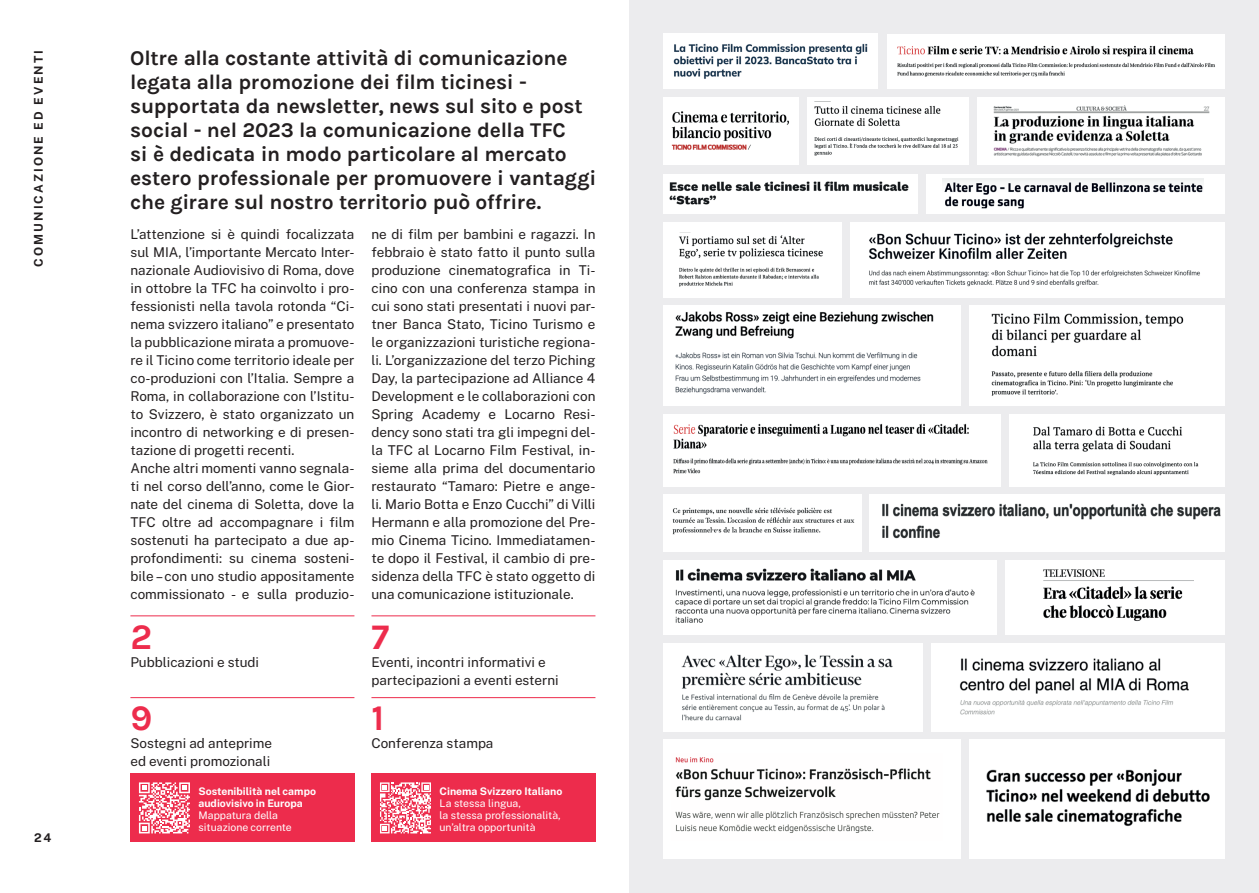
<style>
.page{position:relative;width:1259px;height:893px;background:#fff}
.page>*{position:absolute;margin:0;border:0;box-sizing:border-box;transform-origin:0 0}
.Titolo_1__24-24{font:700 36px "Karla";color:#ed2c4c}
.Titolo_2__14-16{font:700 21px/24px "Karla";letter-spacing:-.01em;color:#231f20}
.Paragrafo_9-12{font:13.5px/18px "Public Sans";color:#231f20;text-align:justify}
.Regular_9-12{font:13.5px/18px "Public Sans";color:#231f20}
.Titolo_3__8-10{font:700 12px "Public Sans";letter-spacing:.175em;color:#231f20}
.Testo_7-8{font:10.5px/12px "Public Sans";color:#fff}
.Testo_7-8-2{font:700 10.5px/12px "Public Sans";color:#fff}
</style>
<div class="page">
<div style="left:130px;top:774px;width:224px;height:68px;background:#ed2c4c"></div>
<div style="left:371px;top:774px;width:224px;height:68px;background:#ed2c4c"></div>
<hr style="left:130px;top:615px;width:224px;height:1px;background:#ed2c4c">
<hr style="left:130px;top:697px;width:224px;height:1px;background:#ed2c4c">
<hr style="left:371px;top:615px;width:224px;height:1px;background:#ed2c4c">
<hr style="left:371px;top:697px;width:224px;height:1px;background:#ed2c4c">
<svg style="left:380px;top:782px;width:51px;height:51px"></svg>
<svg style="left:139px;top:782px;width:51px;height:51px"></svg>
<div style="left:629px;top:0;width:630px;height:893px;background:#ececee"></div>
<div style="left:663px;top:98px;width:135px;height:67px;background:#fff"></div>
<div style="left:807px;top:98px;width:161px;height:67px;background:#fff"></div>
<div style="left:977px;top:98px;width:248px;height:67px;background:#fff"></div>
<div style="left:663px;top:174px;width:255px;height:40px;background:#fff"></div>
<div style="left:663px;top:222px;width:179px;height:75px;background:#fff"></div>
<div style="left:663px;top:305px;width:298px;height:101px;background:#fff"></div>
<div style="left:663px;top:414px;width:338px;height:73px;background:#fff"></div>
<div style="left:1010px;top:414px;width:215px;height:73px;background:#fff"></div>
<div style="left:869px;top:494px;width:356px;height:57px;background:#fff"></div>
<div style="left:663px;top:494px;width:199px;height:57px;background:#fff"></div>
<div style="left:663px;top:560px;width:334px;height:74px;background:#fff"></div>
<div style="left:663px;top:643px;width:260px;height:88px;background:#fff"></div>
<div style="left:663px;top:740px;width:298px;height:119px;background:#fff"></div>
<div style="left:970px;top:740px;width:255px;height:119px;background:#fff"></div>
<div style="left:931px;top:643px;width:294px;height:88px;background:#fff"></div>
<div style="left:1005px;top:560px;width:220px;height:74px;background:#fff"></div>
<div style="left:970px;top:305px;width:255px;height:101px;background:#fff"></div>
<div style="left:851px;top:222px;width:374px;height:75px;background:#fff"></div>
<div style="left:926px;top:174px;width:299px;height:40px;background:#fff"></div>
<div style="left:887px;top:34px;width:338px;height:55px;background:#fff"></div>
<img style="left:1043px;top:569px;width:150px;height:52px">
<img style="left:993px;top:105px;width:217px;height:52px">
<img style="left:672px;top:111px;width:117px;height:39px">
<img style="left:991px;top:313px;width:193px;height:83px">
<img style="left:814px;top:106px;width:145px;height:50px">
<img style="left:679px;top:232px;width:144px;height:55px">
<img style="left:897px;top:45px;width:318px;height:32px">
<img style="left:673px;top:423px;width:315px;height:51px">
<img style="left:986px;top:769px;width:224px;height:57px">
<img style="left:1033px;top:426px;width:166px;height:50px">
<img style="left:676px;top:568px;width:299px;height:55px">
<img style="left:959px;top:658px;width:230px;height:57px">
<img style="left:882px;top:503px;width:339px;height:36px">
<img style="left:669px;top:181px;width:240px;height:24px">
<img style="left:675px;top:757px;width:265px;height:76px">
<img style="left:869px;top:233px;width:331px;height:54px">
<img style="left:675px;top:311px;width:259px;height:83px">
<img style="left:681px;top:654px;width:212px;height:67px">
<img style="left:942px;top:178px;width:261px;height:31px">
<img style="left:672px;top:507px;width:183px;height:28px">
<div style="left:663px;top:33px;width:215px;height:56px;background:#fff"></div>
<img style="left:673px;top:43px;width:195px;height:36px">
<p class="Titolo_3__8-10" style="left:30px;top:267px;width:218px;rotate:-90deg">COMUNICAZIONE ED EVENTI</p>
<p class="Titolo_2__14-16" style="left:130px;top:46px;width:468px">Oltre alla costante attività di comunicazione legata alla promozione dei film ticinesi - supportata da newsletter, news sul sito e post social - nel 2023 la comunicazione della TFC<br>si è dedicata in modo particolare al mercato estero professionale per promuovere i vantaggi che girare sul nostro territorio può offrire.</p>
<p class="Paragrafo_9-12" style="left:130px;top:224px;width:226px">L’attenzione si è quindi focalizzata sul MIA, l’importante Mercato Inter&shy;nazionale Audiovisivo di Roma, dove in ottobre la TFC ha coinvolto i pro&shy;fessionisti nella tavola rotonda “Ci&shy;nema svizzero italiano” e presentato la pubblicazione mirata a promuove&shy;re il Ticino come territorio ideale per co-produzioni con l’Italia. Sempre a Roma, in collaborazione con l’Istitu&shy;to Svizzero, è stato organizzato un incontro di networking e di presen&shy;tazione di progetti recenti.</p>
<p class="Paragrafo_9-12" style="left:130px;top:458px;width:226px">Anche altri momenti vanno segnala&shy;ti nel corso dell’anno, come le Gior&shy;nate del cinema di Soletta, dove la TFC oltre ad accompagnare i film sostenuti ha partecipato a due ap&shy;profondimenti: su cinema sosteni&shy;bile – con uno studio appositamente commissionato - e sulla produzio-</p>
<p class="Paragrafo_9-12" style="left:371px;top:224px;width:226px">ne di film per bambini e ragazzi. In febbraio è stato fatto il punto sulla produzione cinematografica in Ti&shy;cino con una conferenza stampa in cui sono stati presentati i nuovi par&shy;tner Banca Stato, Ticino Turismo e le organizzazioni turistiche regiona&shy;li. L’organizzazione del terzo Piching Day, la partecipazione ad Alliance 4<br>Development e le collaborazioni con Spring Academy e Locarno Resi&shy;dency sono stati tra gli impegni del&shy;la TFC al Locarno Film Festival, in&shy;sieme alla prima del documentario restaurato “Tamaro: Pietre e ange&shy;li. Mario Botta e Enzo Cucchi” di Villi Hermann e alla promozione del Pre&shy;mio Cinema Ticino. Immediatamen&shy;te dopo il Festival, il cambio di pre&shy;sidenza della TFC è stato oggetto di una comunicazione istituzionale.</p>
<p class="Titolo_3__8-10" style="left:34px;top:829px;width:19px">24</p>
<p class="Titolo_1__24-24" style="left:130px;top:616px;width:23px">2</p>
<p class="Regular_9-12" style="left:130px;top:652px;width:130px">Pubblicazioni e studi</p>
<p class="Titolo_1__24-24" style="left:130px;top:697px;width:23px">9</p>
<p class="Regular_9-12" style="left:130px;top:733px;width:143px">Sostegni ad anteprime ed eventi promozionali</p>
<p class="Testo_7-8-2" style="left:198px;top:784px;width:119px">Sostenibilità nel campo audiovisivo in Europa</p>
<p class="Testo_7-8" style="left:198px;top:808px;width:95px">Mappatura della situazione corrente</p>
<p class="Titolo_1__24-24" style="left:371px;top:616px;width:19px">7</p>
<p class="Regular_9-12" style="left:371px;top:652px;width:189px">Eventi, incontri informativi e partecipazioni a eventi esterni</p>
<p class="Titolo_1__24-24" style="left:371px;top:697px;width:14px">1</p>
<p class="Regular_9-12" style="left:371px;top:733px;width:124px">Conferenza stampa</p>
<p class="Testo_7-8-2" style="left:439px;top:784px;width:124px">Cinema Svizzero Italiano</p>
<p class="Testo_7-8" style="left:439px;top:796px;width:123px">La stessa lingua,<br>la stessa professionalità, un’altra opportunità</p>
</div>
